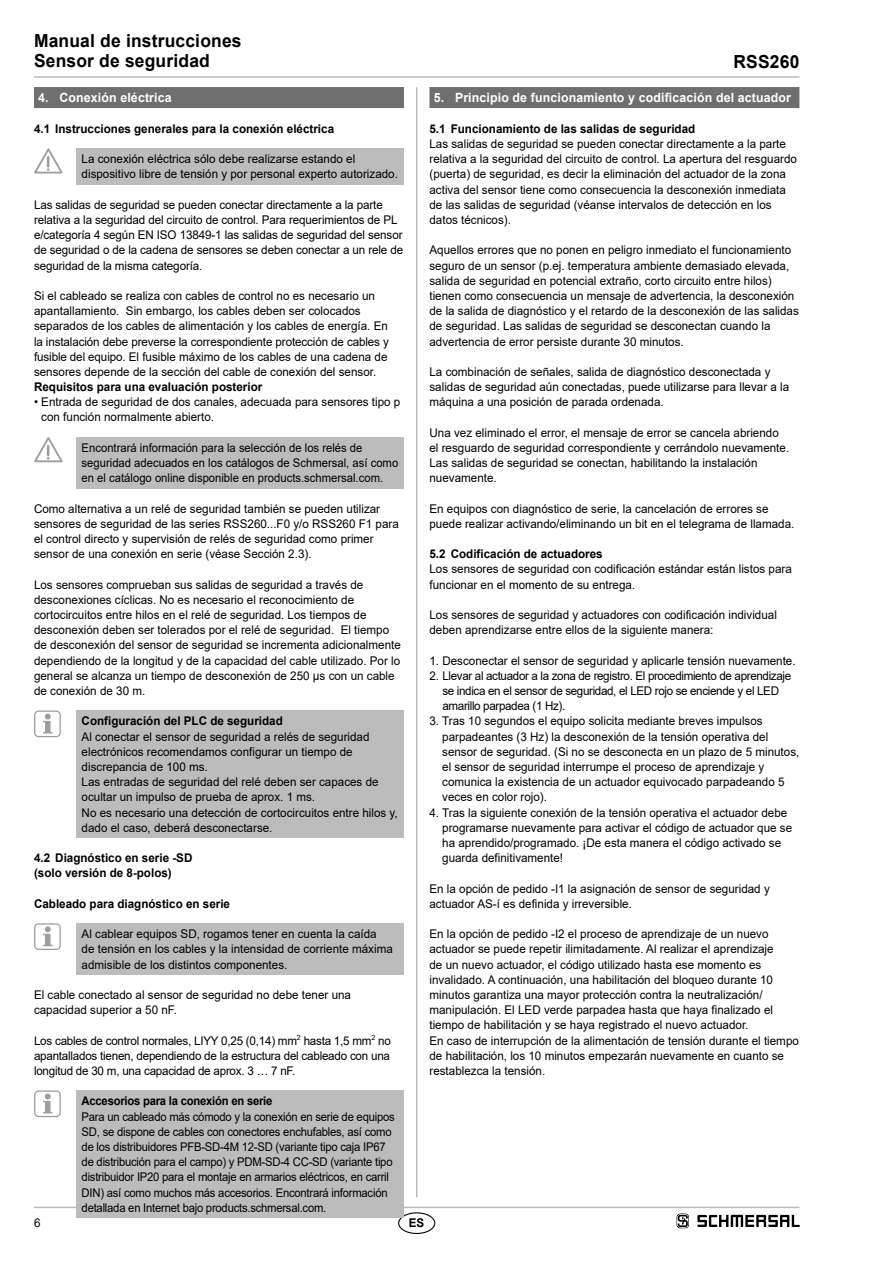
<style>
.page{position:relative;width:893px;height:1263px;background:#fff}
.page>*{position:absolute;margin:0;border:0;box-sizing:border-box;transform-origin:0 0}
.t1{font:700 18px/20.2px "Arial";letter-spacing:.01em;color:#000}
.t2{font:700 12.75px "Arial";letter-spacing:.01em;color:#fff}
.t3{font:12px/15.1px "Arial";color:#000}
.t4{font:12px/15.1px "Arial";letter-spacing:-.02em;color:#000;scale:.94 1}
.t5{font:700 12px/15.1px "Arial";color:#000}
.t6{font:12px/15.1px "Arial";color:#000;scale:.94 1}
.t7{font:12px/15.1px "Arial";letter-spacing:-.03em;color:#000}
.t8{font:700 12px "Arial";letter-spacing:-.02em;color:#000;scale:.94 1}
</style>
<div class="page">
<hr style="left:34px;top:1207px;width:765px;height:1px;background:#bcbcbc">
<hr style="left:34px;top:76px;width:765px;height:2px;background:#bcbcbc">
<hr style="left:416px;top:87px;width:1px;height:1110px;background:#bcbcbc">
<div style="left:398px;top:1212px;width:37px;height:22px;border:1px solid #000;border-radius:50%"></div>
<div style="left:34px;top:87px;width:370px;height:21px;background:#706f6f"></div>
<div style="left:77px;top:148px;width:327px;height:36px;background:#bcbcbc"></div>
<svg style="left:34px;top:148px;width:29px;height:26px"></svg>
<div style="left:77px;top:437px;width:327px;height:51px;background:#bcbcbc"></div>
<svg style="left:34px;top:437px;width:29px;height:26px"></svg>
<div style="left:77px;top:710px;width:327px;height:128px;background:#bcbcbc"></div>
<svg style="left:43px;top:714px;width:9px;height:19px"></svg>
<div style="left:34px;top:710px;width:27px;height:27px;border:1px solid #9d9d9c;border-radius:4px"></div>
<div style="left:77px;top:923px;width:327px;height:51px;background:#bcbcbc"></div>
<svg style="left:43px;top:926px;width:9px;height:20px"></svg>
<div style="left:34px;top:923px;width:27px;height:27px;border:1px solid #9d9d9c;border-radius:4px"></div>
<div style="left:77px;top:1090px;width:327px;height:128px;background:#bcbcbc"></div>
<svg style="left:43px;top:1093px;width:9px;height:20px"></svg>
<div style="left:34px;top:1090px;width:27px;height:27px;border:1px solid #9d9d9c;border-radius:4px"></div>
<div style="left:429px;top:87px;width:370px;height:21px;background:#706f6f"></div>
<svg style="left:677px;top:1213px;width:12px;height:15px"></svg>
<svg style="left:697px;top:1215px;width:102px;height:12px"></svg>
<h1 class="t1" style="left:34px;top:31px;width:209px">Manual de instrucciones<br>Sensor de seguridad</h1>
<p class="t2" style="left:38px;top:89px;width:135px">4. Conexión eléctrica</p>
<p class="t5" style="left:34px;top:121px;width:302px">4.1 Instrucciones generales para la conexión eléctrica</p>
<p class="t3" style="left:82px;top:151px;width:318px">La conexión eléctrica sólo debe realizarse estando el dispositivo libre de tensión y por personal experto autorizado.</p>
<p class="t3" style="left:34px;top:197px;width:371px">Las salidas de seguridad se pueden conectar directamente a la parte relativa a la seguridad del circuito de control. Para requerimientos de PL e/categoría 4 según EN ISO 13849-1 las salidas de seguridad del sensor de seguridad o de la cadena de sensores se deben conectar a un rele de seguridad de la misma categoría.</p>
<p class="t3" style="left:34px;top:288px;width:356px">Si el cableado se realiza con cables de control no es necesario un apantallamiento. Sin embargo, los cables deben ser colocados separados de los cables de alimentación y los cables de energía. En la instalación debe preverse la correspondiente protección de cables y fusible del equipo. El fusible máximo de los cables de una cadena de sensores depende de la sección del cable de conexión del sensor.</p>
<p class="t5" style="left:34px;top:379px;width:230px">Requisitos para una evaluación posterior</p>
<p class="t3" style="left:41px;top:394px;width:361px;text-indent:-7px">• Entrada de seguridad de dos canales, adecuada para sensores tipo p con función normalmente abierto.</p>
<p class="t6" style="left:82px;top:440px;width:338px">Encontrará información para la selección de los relés de seguridad adecuados en los catálogos de Schmersal, así como en el catálogo online disponible en products.schmersal.com.</p>
<p class="t3" style="left:34px;top:501px;width:366px">Como alternativa a un relé de seguridad también se pueden utilizar sensores de seguridad de las series RSS260...F0 y/o RSS260 F1 para el control directo y supervisión de relés de seguridad como primer sensor de una conexión en serie (véase Sección 2.3).</p>
<p class="t3" style="left:34px;top:577px;width:368px">Los sensores comprueban sus salidas de seguridad a través de desconexiones cíclicas. No es necesario el reconocimiento de cortocircuitos entre hilos en el relé de seguridad. Los tiempos de desconexión deben ser tolerados por el relé de seguridad. El tiempo de desconexión del sensor de seguridad se incrementa adicionalmente dependiendo de la longitud y de la capacidad del cable utilizado. Por lo general se alcanza un tiempo de desconexión de 250 μs con un cable de conexión de 30 m.</p>
<p class="t5" style="left:82px;top:714px;width:203px">Configuración del PLC de seguridad</p>
<p class="t3" style="left:82px;top:729px;width:318px">Al conectar el sensor de seguridad a relés de seguridad electrónicos recomendamos configurar un tiempo de discrepancia de 100 ms.<br>Las entradas de seguridad del relé deben ser capaces de ocultar un impulso de prueba de aprox. 1 ms.<br>No es necesario una detección de cortocircuitos entre hilos y, dado el caso, deberá desconectarse.</p>
<p class="t5" style="left:34px;top:850px;width:160px">4.2 Diagnóstico en serie -SD (solo versión de 8-polos)</p>
<p class="t5" style="left:34px;top:896px;width:198px">Cableado para diagnóstico en serie</p>
<p class="t3" style="left:82px;top:926px;width:313px">Al cablear equipos SD, rogamos tener en cuenta la caída<br>de tensión en los cables y la intensidad de corriente máxima admisible de los distintos componentes.</p>
<p class="t3" style="left:34px;top:987px;width:319px">El cable conectado al sensor de seguridad no debe tener una capacidad superior a 50 nF.</p>
<p class="t3" style="left:34px;top:1033px;width:358px;text-align:justify">Los cables de control normales, LIYY 0,25 (0,14) mm<sup>2</sup> hasta 1,5 mm<sup>2</sup> no apantallados tienen, dependiendo de la estructura del cableado con una longitud de 30 m, una capacidad de aprox. 3 … 7 nF.</p>
<p class="t8" style="left:82px;top:1093px;width:205px">Accesorios para la conexión en serie</p>
<p class="t4" style="left:82px;top:1109px;width:335px">Para un cableado más cómodo y la conexión en serie de equipos SD, se dispone de cables con conectores enchufables, así como de los distribuidores PFB-SD-4M 12-SD (variante tipo caja IP67 de distribución para el campo) y PDM-SD-4 CC-SD (variante tipo distribuidor IP20 para el montaje en armarios eléctricos, en carril DIN) así como muchos más accesorios. Encontrará información detallada en Internet bajo products.schmersal.com.</p>
<h1 class="t1" style="left:733px;top:52px;width:67px">RSS260</h1>
<p class="t2" style="left:434px;top:89px;width:359px">5. Principio de funcionamiento y codificación del actuador</p>
<p class="t5" style="left:429px;top:121px;width:267px">5.1 Funcionamiento de las salidas de seguridad</p>
<p class="t3" style="left:429px;top:136px;width:369px">Las salidas de seguridad se pueden conectar directamente a la parte relativa a la seguridad del circuito de control. La apertura del resguardo (puerta) de seguridad, es decir la eliminación del actuador de la zona activa del sensor tiene como consecuencia la desconexión inmediata de las salidas de seguridad (véanse intervalos de detección en los datos técnicos).</p>
<p class="t3" style="left:429px;top:242px;width:371px">Aquellos errores que no ponen en peligro inmediato el funcionamiento seguro de un sensor (p.ej. temperatura ambiente demasiado elevada, salida de seguridad en potencial extraño, corto circuito entre hilos) tienen como consecuencia un mensaje de advertencia, la desconexión de la salida de diagnóstico y el retardo de la desconexión de las salidas de seguridad. Las salidas de seguridad se desconectan cuando la advertencia de error persiste durante 30 minutos.</p>
<p class="t3" style="left:429px;top:364px;width:361px">La combinación de señales, salida de diagnóstico desconectada y salidas de seguridad aún conectadas, puede utilizarse para llevar a la máquina a una posición de parada ordenada.</p>
<p class="t3" style="left:429px;top:425px;width:361px">Una vez eliminado el error, el mensaje de error se cancela abriendo el resguardo de seguridad correspondiente y cerrándolo nuevamente.<br>Las salidas de seguridad se conectan, habilitando la instalación nuevamente.</p>
<p class="t3" style="left:429px;top:501px;width:366px">En equipos con diagnóstico de serie, la cancelación de errores se puede realizar activando/eliminando un bit en el telegrama de llamada.</p>
<p class="t5" style="left:429px;top:547px;width:175px">5.2 Codificación de actuadores</p>
<p class="t3" style="left:429px;top:562px;width:364px">Los sensores de seguridad con codificación estándar están listos para funcionar en el momento de su entrega.</p>
<p class="t3" style="left:429px;top:607px;width:349px">Los sensores de seguridad y actuadores con codificación individual deben aprendizarse entre ellos de la siguiente manera:</p>
<p class="t3" style="left:429px;top:653px;width:368px">1. Desconectar el sensor de seguridad y aplicarle tensión nuevamente.</p>
<p class="t7" style="left:442px;top:668px;width:350px;text-indent:-13px">2. Llevar al actuador a la zona de registro. El procedimiento de aprendizaje se indica en el sensor de seguridad, el LED rojo se enciende y el LED amarillo parpadea (1 Hz).</p>
<p class="t3" style="left:442px;top:713px;width:359px;text-indent:-13px">3. Tras 10 segundos el equipo solicita mediante breves impulsos parpadeantes (3 Hz) la desconexión de la tensión operativa del sensor de seguridad. (Si no se desconecta en un plazo de 5 minutos, el sensor de seguridad interrumpe el proceso de aprendizaje y comunica la existencia de un actuador equivocado parpadeando 5 veces en color rojo).</p>
<p class="t3" style="left:442px;top:805px;width:352px;text-indent:-13px">4. Tras la siguiente conexión de la tensión operativa el actuador debe programarse nuevamente para activar el código de actuador que se ha aprendido/programado. ¡De esta manera el código activado se guarda definitivamente!</p>
<p class="t3" style="left:429px;top:881px;width:342px">En la opción de pedido -I1 la asignación de sensor de seguridad y actuador AS-í es definida y irreversible.</p>
<p class="t3" style="left:429px;top:926px;width:371px">En la opción de pedido -I2 el proceso de aprendizaje de un nuevo actuador se puede repetir ilimitadamente. Al realizar el aprendizaje<br>de un nuevo actuador, el código utilizado hasta ese momento es invalidado. A continuación, una habilitación del bloqueo durante 10 minutos garantiza una mayor protección contra la neutralización/ manipulación. El LED verde parpadea hasta que haya finalizado el tiempo de habilitación y se haya registrado el nuevo actuador.<br>En caso de interrupción de la alimentación de tensión durante el tiempo de habilitación, los 10 minutos empezarán nuevamente en cuanto se restablezca la tensión.</p>
<p class="t3" style="left:34px;top:1215px;width:8px">6</p>
<p class="t5" style="left:409px;top:1215px;width:17px">ES</p>
</div>
